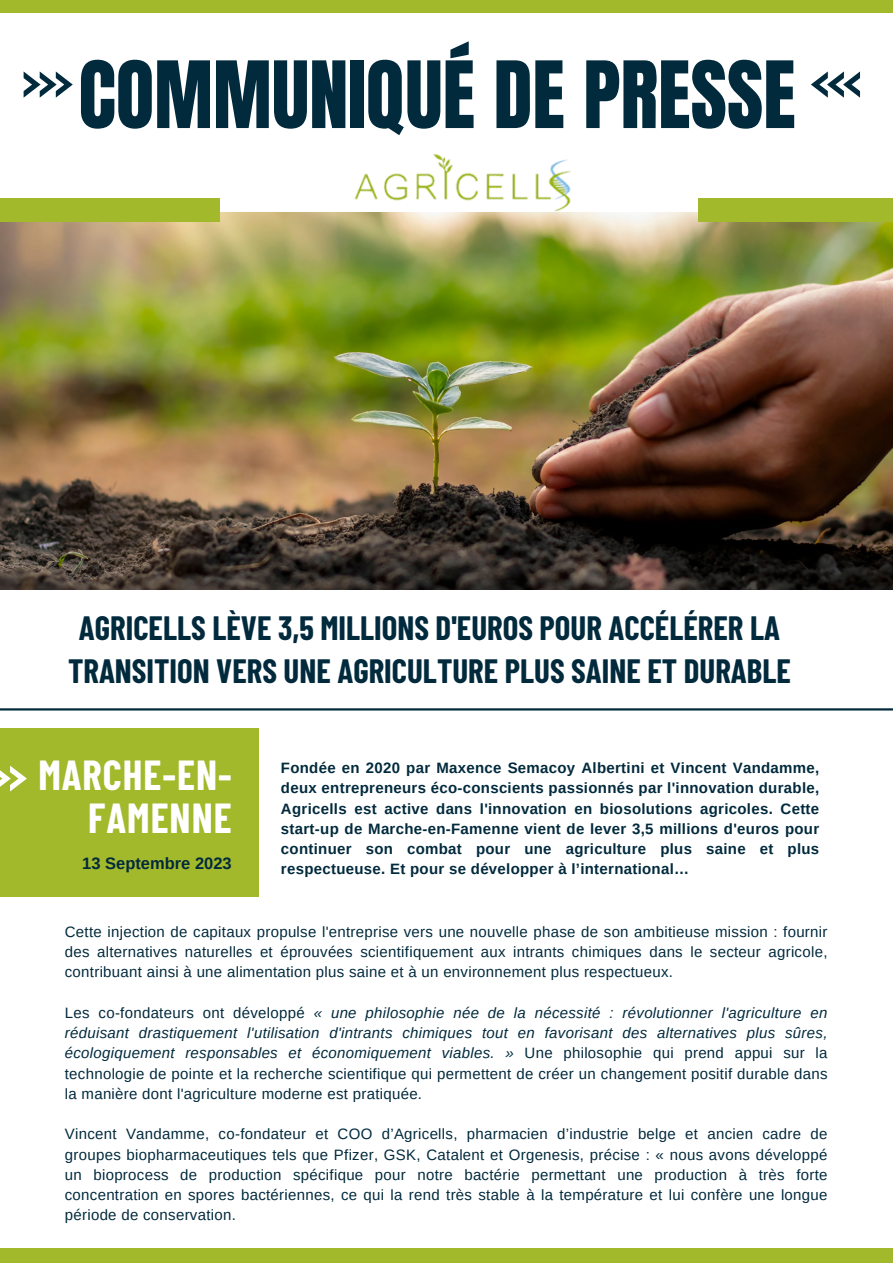
<style>
.page{position:relative;width:893px;height:1264px;background:#fff}
.page>*{position:absolute;margin:0;border:0;box-sizing:border-box;transform-origin:0 0}
.t1{font:78.75px "Anton";color:#022a3d}
.t2{font:700 40.95px/42.8px "Barlow Condensed";letter-spacing:.025em;color:#fff;text-align:right}
.t3{font:700 33px/42.8px "Barlow Condensed";color:#022a3d;text-align:center}
.t4{font:700 16.5px "Arimo";color:#022a3d}
.t5{font:15px/20.2px "Arimo";letter-spacing:.02em;color:#022a3d;text-align:justify}
.t6{font:italic 15px/20.2px "Arimo";letter-spacing:.02em;color:#022a3d;text-align:justify}
.t7{font:700 15px/20.2px "Arimo";letter-spacing:.02em;color:#022a3d;text-align:justify}
.s1{font-style:normal}
</style>
<div class="page">
<img style="left:0;top:212px;width:892px;height:377px">
<div style="left:0;top:198px;width:220px;height:23px;background:#a2b92b"></div>
<div style="left:698px;top:198px;width:194px;height:23px;background:#a2b92b"></div>
<svg style="left:24px;top:71px;width:49px;height:26px"></svg>
<svg style="left:811px;top:71px;width:49px;height:26px"></svg>
<div style="left:0;top:0;width:892px;height:12px;background:#a2b92b"></div>
<div style="left:0;top:1248px;width:892px;height:14px;background:#a2b92b"></div>
<hr style="left:0;top:708px;width:892px;height:2px;background:#022a3d">
<div style="left:0;top:728px;width:259px;height:168px;background:#a2b92b"></div>
<svg style="left:0;top:765px;width:27px;height:26px"></svg>
<img style="left:321px;top:153px;width:276px;height:66px">
<h1 class="t1" style="left:78px;top:55px;width:718px">COMMUNIQUÉ DE PRESSE</h1>
<h3 class="t3" style="left:68px;top:605px;width:724px">AGRICELLS LÈVE 3,5 MILLIONS D'EUROS POUR ACCÉLÉRER LA<br>TRANSITION VERS UNE AGRICULTURE PLUS SAINE ET DURABLE</h3>
<h2 class="t2" style="left:38px;top:752px;width:195px">MARCHE-EN-<br>FAMENNE</h2>
<p class="t4" style="left:82px;top:851px;width:151px">13 Septembre 2023</p>
<p class="t7" style="left:281px;top:758px;width:539px">Fondée en 2020 par Maxence Semacoy Albertini et Vincent Vandamme, deux entrepreneurs éco-conscients passionnés par l'innovation durable, Agricells est active dans l'innovation en biosolutions agricoles. Cette start-up de Marche-en-Famenne vient de lever 3,5 millions d'euros pour continuer son combat pour une agriculture plus saine et plus respectueuse. Et pour se développer à l’international…</p>
<p class="t5" style="left:65px;top:921px;width:764px">Cette injection de capitaux propulse l'entreprise vers une nouvelle phase de son ambitieuse mission : fournir des alternatives naturelles et éprouvées scientifiquement aux intrants chimiques dans le secteur agricole, contribuant ainsi à une alimentation plus saine et à un environnement plus respectueux.</p>
<p class="t6" style="left:65px;top:1002px;width:764px"><span class="s1">Les co-fondateurs ont développé</span> « une philosophie née de la nécessité : révolutionner l'agriculture en réduisant drastiquement l'utilisation d'intrants chimiques tout en favorisant des alternatives plus sûres, écologiquement responsables et économiquement viables. » <span class="s1">Une philosophie qui prend appui sur la technologie de pointe et la recherche scientifique qui permettent de créer un changement positif durable dans la manière dont l'agriculture moderne est pratiquée.</span></p>
<p class="t5" style="left:65px;top:1124px;width:764px">Vincent Vandamme, co-fondateur et COO d’Agricells, pharmacien d’industrie belge et ancien cadre de groupes biopharmaceutiques tels que Pfizer, GSK, Catalent et Orgenesis, précise : « nous avons développé un bioprocess de production spécifique pour notre bactérie permettant une production à très forte concentration en spores bactériennes, ce qui la rend très stable à la température et lui confère une longue période de conservation.</p>
</div>
